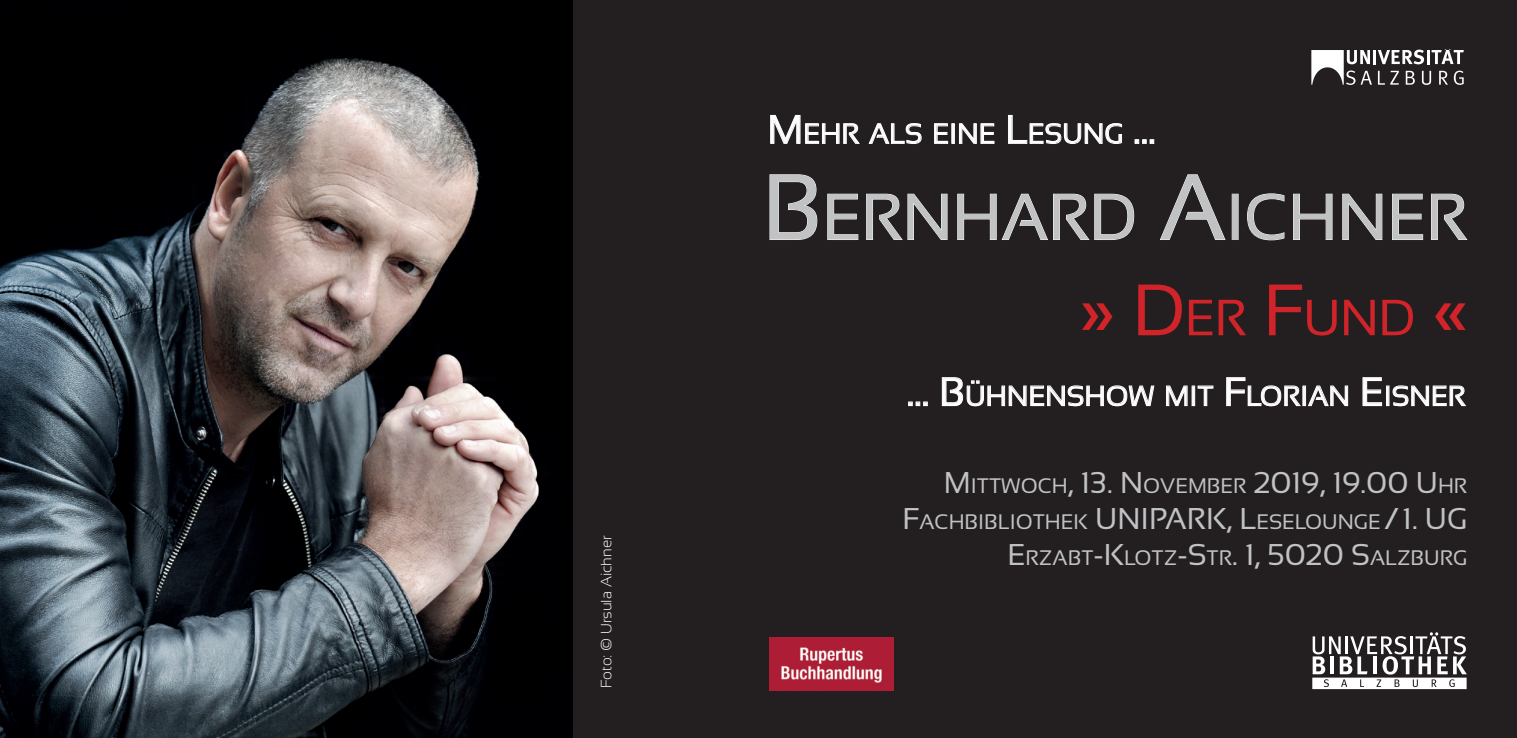
<style>
.page{position:relative;width:1517px;height:738px;background:#fff}
.page>*{position:absolute;margin:0;border:0;box-sizing:border-box;transform-origin:0 0}
.t1{font:72.5px "Sansation";color:#d1232a}
.t2{font:64.75px "Sansation";color:#c1c2c4}
.t3{font:50.75px "Sansation";color:#d1232a}
.t4{font:30px "Sansation";color:#c1c2c4}
.t5{font:28px "Sansation";color:#fff}
.t6{font:21px "Sansation";color:#c1c2c4}
.t7{font:300 15px "Sansation";color:#fff}
.s1{font-size:40px}
.s2{font-size:92.5px}
.s3{font-size:72.5px}
.s4{font-size:21px}
.s5{font-size:30px}
</style>
<div class="page">
<div style="left:404px;top:0;width:1113px;height:737px;background:#231f20"></div>
<svg style="left:769px;top:174px;width:49px;height:66px"></svg>
<svg style="left:827px;top:193px;width:32px;height:47px"></svg>
<svg style="left:866px;top:193px;width:82px;height:47px"></svg>
<svg style="left:957px;top:193px;width:178px;height:47px"></svg>
<svg style="left:1159px;top:174px;width:67px;height:66px"></svg>
<div style="left:1232px;top:194px;width:6px;height:45px;border:1px solid #fff"></div>
<svg style="left:1247px;top:193px;width:38px;height:48px"></svg>
<svg style="left:1293px;top:193px;width:40px;height:47px"></svg>
<svg style="left:1342px;top:193px;width:41px;height:47px"></svg>
<svg style="left:1392px;top:193px;width:31px;height:47px"></svg>
<svg style="left:1431px;top:193px;width:36px;height:47px"></svg>
<svg style="left:1311px;top:50px;width:152px;height:35px"></svg>
<img style="left:0;top:0;width:572px;height:737px">
<svg style="left:908px;top:401px;width:19px;height:4px"></svg>
<svg style="left:941px;top:377px;width:214px;height:29px"></svg>
<svg style="left:1166px;top:385px;width:48px;height:21px"></svg>
<svg style="left:1226px;top:377px;width:122px;height:29px"></svg>
<svg style="left:1362px;top:377px;width:20px;height:29px"></svg>
<div style="left:1386px;top:386px;width:3px;height:19px;border:1px solid #fff"></div>
<svg style="left:1392px;top:385px;width:74px;height:21px"></svg>
<svg style="left:770px;top:114px;width:90px;height:30px"></svg>
<svg style="left:868px;top:123px;width:54px;height:21px"></svg>
<svg style="left:934px;top:123px;width:61px;height:21px"></svg>
<svg style="left:1008px;top:114px;width:114px;height:30px"></svg>
<svg style="left:1135px;top:140px;width:18px;height:3px"></svg>
<svg style="left:1312px;top:632px;width:154px;height:56px"></svg>
<img style="left:769px;top:637px;width:124px;height:52px">
<p class="t7" style="left:598px;top:687px;width:154px;rotate:-90deg">Foto: © Ursula Aichner</p>
<p class="t5" style="left:767px;top:118px;width:390px"><span class="s1">M</span>EHR ALS EINE <span class="s1">L</span>ESUNG <span class="s1">...</span></p>
<p class="t2" style="left:762px;top:181px;width:706px"><span class="s2">B</span>ERNHARD <span class="s2">A</span>ICHNER</p>
<p class="t3" style="left:1080px;top:289px;width:260px"><span class="s3">» D</span>ER <span class="s3">F</span>UND</p>
<p class="t1" style="left:1431px;top:269px;width:37px">«</p>
<p class="t5" style="left:906px;top:380px;width:560px"><span class="s1">... B</span>ÜHNENSHOW M IT <span class="s1">F</span>LORIAN <span class="s1">E</span> ISNER</p>
<p class="t4" style="left:944px;top:465px;width:525px">M<span class="s4">ITTWOCH</span>, 13. N<span class="s4">OVEM BER</span> 2019, 19.00 U<span class="s4">HR</span></p>
<p class="t6" style="left:902px;top:509px;width:563px"><span class="s5">F</span>ACHBIBLIOTHEK <span class="s5">UNIPARK</span><span class="s5">, L</span>ESELOUNGE <span class="s5">/ 1. UG</span></p>
<p class="t6" style="left:1007px;top:545px;width:461px"><span class="s5">E</span> RZABT<span class="s5">-K</span>LOTZ<span class="s5">-S</span>TR<span class="s5">. 1, 5020 S</span>ALZBU RG</p>
</div>
